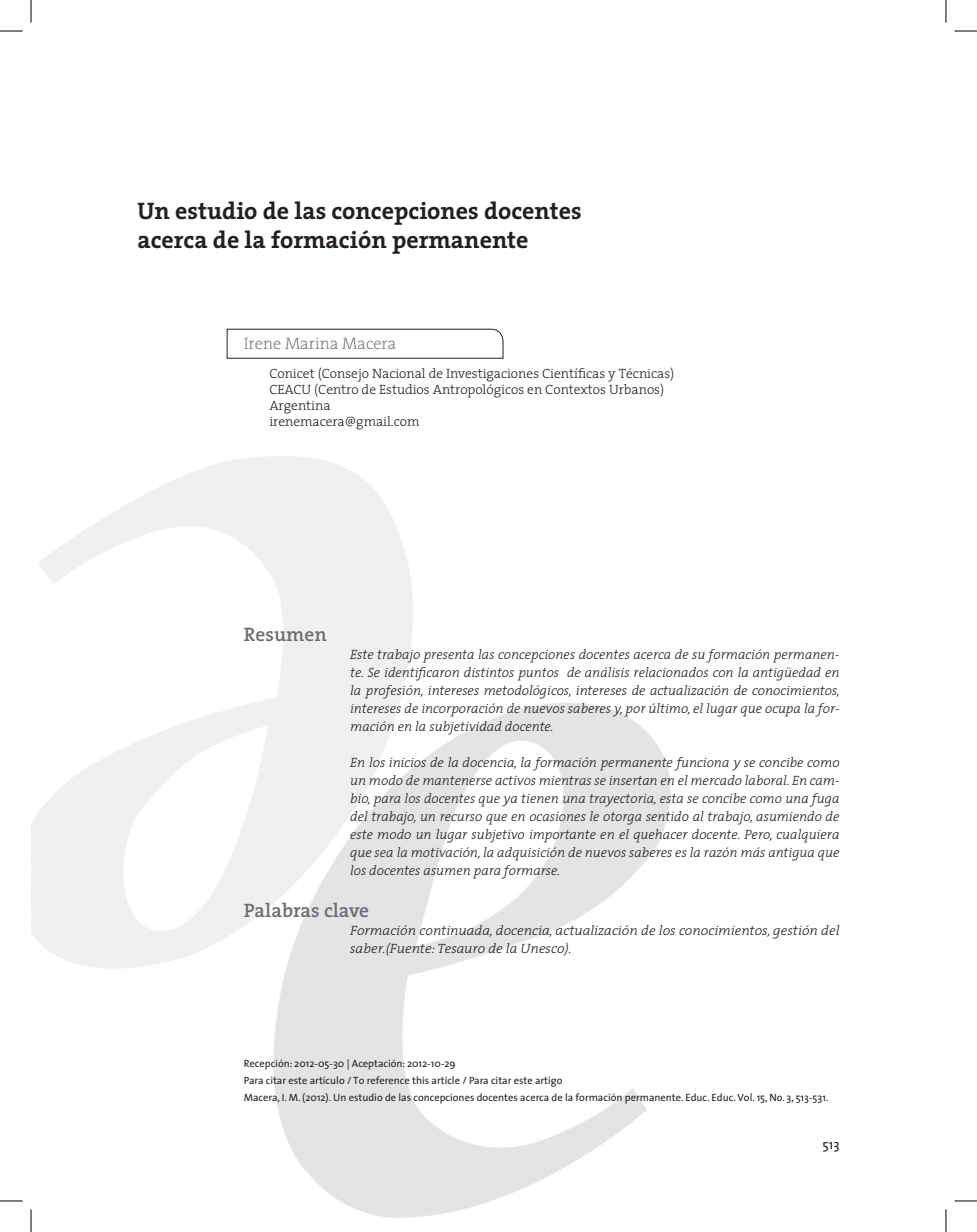
<style>
.page{position:relative;width:977px;height:1232px;background:#fff}
.page>*{position:absolute;margin:0;border:0;box-sizing:border-box;transform-origin:0 0}
.t1{font:700 24px/28.8px "The Serif";color:#231f20}
.t2{font:600 19.5px "The Serif";color:#6c6d70}
.t3{font:200 16.5px "The Serif";color:#6c6d70}
.t4{font:italic 300 13.5px/18px "The Serif";color:#231f20;text-align:justify}
.t5{font:300 13.5px/16.2px "The Serif";color:#231f20}
.t6{font:italic 300 13.5px/18px "The Serif";color:#231f20;scale:1.04 1}
.t7{font:13.5px "The Sans";color:#231f20}
.t8{font:10.5px/16.8px "The Sans";color:#231f20}
</style>
<div class="page">
<svg style="left:226px;top:328px;width:277px;height:31px"></svg>
<svg style="left:0;top:30px;width:22px;height:1px"></svg>
<svg style="left:954px;top:30px;width:22px;height:1px"></svg>
<svg style="left:0;top:1201px;width:22px;height:1px"></svg>
<svg style="left:954px;top:1201px;width:22px;height:1px"></svg>
<svg style="left:30px;top:0;width:1px;height:23px"></svg>
<svg style="left:30px;top:1209px;width:1px;height:22px"></svg>
<svg style="left:946px;top:0;width:1px;height:23px"></svg>
<svg style="left:946px;top:1209px;width:1px;height:22px"></svg>
<svg style="left:0;top:31px;width:22px;height:1px"></svg>
<svg style="left:954px;top:31px;width:22px;height:1px"></svg>
<svg style="left:0;top:1200px;width:22px;height:1px"></svg>
<svg style="left:954px;top:1200px;width:22px;height:1px"></svg>
<svg style="left:31px;top:0;width:1px;height:23px"></svg>
<svg style="left:31px;top:1209px;width:1px;height:22px"></svg>
<svg style="left:945px;top:0;width:1px;height:23px"></svg>
<svg style="left:945px;top:1209px;width:1px;height:22px"></svg>
<h1 class="t1" style="left:137px;top:196px;width:445px">Un estudio de las concepciones docentes acerca de la formación permanente</h1>
<p class="t3" style="left:244px;top:329px;width:154px">Irene Marina Macera</p>
<p class="t5" style="left:269px;top:364px;width:406px">Conicet (Consejo Nacional de Investigaciones Científicas y Técnicas)<br>CEACU (Centro de Estudios Antropológicos en Contextos Urbanos)<br>Argentina<br>irenemacera@gmail.com</p>
<h2 class="t2" style="left:244px;top:618px;width:84px">Resumen</h2>
<p class="t4" style="left:350px;top:645px;width:491px">Este trabajo presenta las concepciones docentes acerca de su formación permanen&shy;te. Se identificaron distintos puntos de análisis relacionados con la antigüedad en la profesión, intereses metodológicos, intereses de actualización de conocimientos, intereses de incorporación de nuevos saberes y, por último, el lugar que ocupa la for&shy;mación en la subjetividad docente.</p>
<p class="t4" style="left:350px;top:753px;width:491px">En los inicios de la docencia, la formación permanente funciona y se concibe como un modo de mantenerse activos mientras se insertan en el mercado laboral. En cam&shy;bio, para los docentes que ya tienen una trayectoria, esta se concibe como una fuga del trabajo, un recurso que en ocasiones le otorga sentido al trabajo, asumiendo de este modo un lugar subjetivo importante en el quehacer docente. Pero, cualquiera que sea la motivación, la adquisición de nuevos saberes es la razón más antigua que los docentes asumen para formarse.</p>
<h2 class="t2" style="left:244px;top:893px;width:127px">Palabras clave</h2>
<p class="t6" style="left:350px;top:920px;width:472px">Formación continuada, docencia, actualización de los conocimientos, gestión del saber.(Fuente: Tesauro de la Unesco).</p>
<p class="t8" style="left:244px;top:1055px;width:586px">Recepción: 2012-05-30 | Aceptación: 2012-10-29<br>Para citar este artículo / To reference this article / Para citar este artigo<br>Macera, I. M. (2012). Un estudio de las concepciones docentes acerca de la formación permanente. Educ. Educ. Vol. 15, No. 3, 513-531.</p>
<p class="t7" style="left:822px;top:1133px;width:19px">513</p>
</div>
